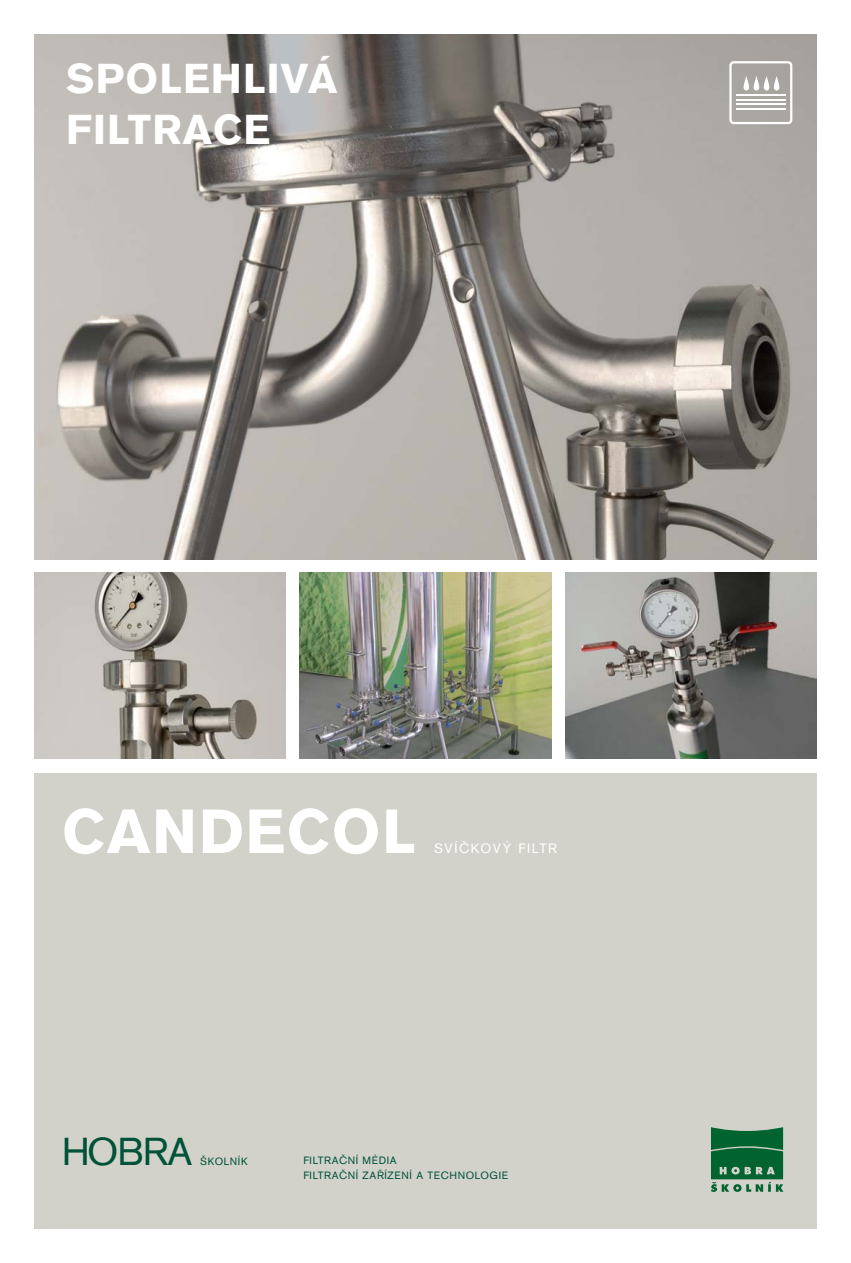
<style>
.page{position:relative;width:851px;height:1263px;background:#fff}
.page>*{position:absolute;margin:0;border:0;box-sizing:border-box;transform-origin:0 0}
.t1{font:700 61.5px "Akzidenz Grotesk CE";letter-spacing:.03em;color:#fff}
.t2{font:700 41.4px/50.4px "Akzidenz Grotesk CE";letter-spacing:.03em;color:#fff}
.t3{font:38.55px "Akzidenz Grotesk CE";letter-spacing:-.03em;color:#005238}
.t4{font:13.5px "Akzidenz Grotesk CE";letter-spacing:.115em;color:#fff}
.t5{font:10.5px/15px "Akzidenz Grotesk CE";letter-spacing:.06em;color:#005238}
</style>
<div class="page">
<div style="left:34px;top:774px;width:782px;height:455px;background:#d2d2ca"></div>
<img style="left:34px;top:34px;width:782px;height:526px">
<svg style="left:711px;top:1127px;width:72px;height:65px"></svg>
<svg style="left:729px;top:61px;width:63px;height:63px"></svg>
<img style="left:34px;top:573px;width:251px;height:185px">
<img style="left:300px;top:573px;width:251px;height:185px">
<img style="left:565px;top:573px;width:251px;height:185px">
<h2 class="t2" style="left:66px;top:57px;width:273px">SPOLEHLIVÁ<br>FILTRACE</h2>
<h1 class="t1" style="left:62px;top:809px;width:355px">CANDECOL</h1>
<p class="t4" style="left:434px;top:843px;width:125px">SVÍČKOVÝ FILTR</p>
<h3 class="t3" style="left:62px;top:1137px;width:132px">HOBRA</h3>
<p class="t5" style="left:200px;top:1155px;width:49px">ŠKOLNÍK</p>
<p class="t5" style="left:303px;top:1154px;width:206px">FILTRAČNÍ MÉDIA<br>FILTRAČNÍ ZAŘÍZENÍ A TECHNOLOGIE</p>
</div>
